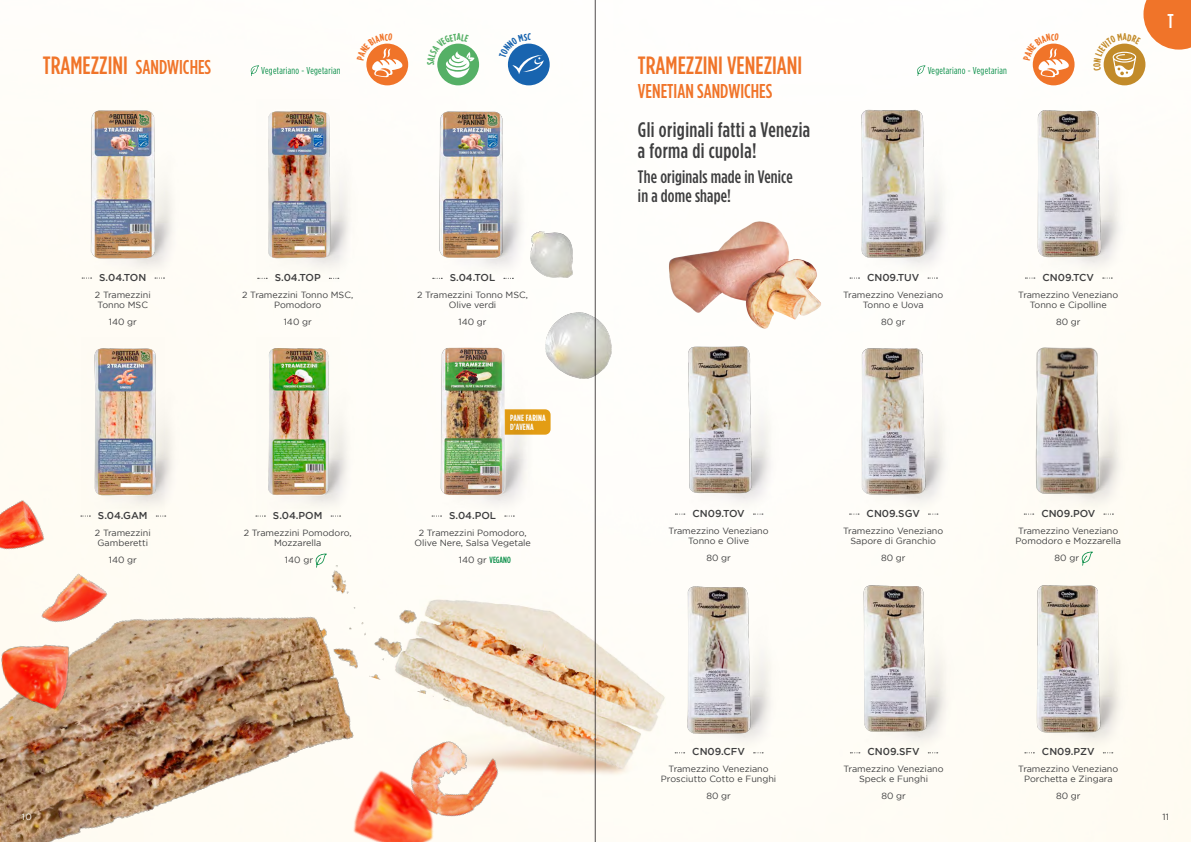
<style>
.page{position:relative;width:1191px;height:842px;background:#fff}
.page>*{position:absolute;margin:0;border:0;box-sizing:border-box;transform-origin:0 0}
.t1{font:500 25px "Gotham Condensed";color:#f07429}
.t2{font:500 21px/21px "Gotham Condensed";letter-spacing:.02em;color:#3e3e3f}
.t3{font:500 20px "Gotham Condensed";color:#f07429}
.t4{font:500 20px "Gotham Condensed";color:#fff}
.t5{font:500 18px/19px "Gotham Condensed";letter-spacing:.01em;color:#3e3e3f}
.t6{font:500 10px "Gotham";color:#3e3e3f}
.t7{font:10px "Gotham Condensed";letter-spacing:.03em;color:#058c45}
.t8{font:9px/10px "Gotham";color:#3e3e3f;text-align:center}
.t9{font:700 9px/9px "Gotham Condensed";letter-spacing:.02em;color:#fff}
.t10{font:500 9px "Gotham Condensed";color:#058c45}
.t11{font:9px "Gotham";color:#fff}
.s1{font-size:20px}
.s2{font-family:"Gotham";font-weight:400;color:#3e3e3f}
</style>
<div class="page">
<img style="left:0;top:0;width:1191px;height:842px">
<img style="left:283px;top:537px;width:218px;height:170px">
<img style="left:395px;top:586px;width:271px;height:216px">
<div style="left:484px;top:409px;width:66px;height:26px;background:#e39d14;border-radius:5px"></div>
<img style="left:231px;top:99px;width:135px;height:182px">
<div style="left:231px;top:338px;width:135px;height:181px;background:#fffdf6"></div>
<img style="left:405px;top:338px;width:135px;height:182px">
<div style="left:55px;top:338px;width:135px;height:181px;background:#fffcf4"></div>
<div style="left:55px;top:100px;width:135px;height:182px;background:#fffdf6"></div>
<img style="left:653px;top:214px;width:184px;height:122px">
<img style="left:0;top:490px;width:56px;height:61px">
<img style="left:428px;top:338px;width:90px;height:182px">
<img style="left:257px;top:338px;width:83px;height:179px">
<img style="left:81px;top:338px;width:83px;height:181px">
<img style="left:257px;top:99px;width:82px;height:182px">
<img style="left:81px;top:100px;width:83px;height:182px">
<img style="left:405px;top:100px;width:135px;height:182px">
<div style="left:437px;top:44px;width:42px;height:41px;background:#55b066;border-radius:50%"></div>
<div style="left:508px;top:44px;width:42px;height:41px;background:#1864af;border-radius:50%"></div>
<div style="left:366px;top:44px;width:42px;height:41px;background:#f07429;border-radius:50%"></div>
<img style="left:825px;top:336px;width:135px;height:182px">
<img style="left:851px;top:336px;width:83px;height:181px">
<div style="left:1000px;top:575px;width:135px;height:181px;background:#fffcf3"></div>
<img style="left:1026px;top:575px;width:83px;height:178px">
<img style="left:825px;top:100px;width:135px;height:182px">
<img style="left:851px;top:100px;width:83px;height:178px">
<img style="left:1000px;top:100px;width:135px;height:182px">
<img style="left:1026px;top:100px;width:83px;height:176px">
<img style="left:651px;top:336px;width:135px;height:182px">
<img style="left:677px;top:336px;width:83px;height:179px">
<img style="left:651px;top:575px;width:135px;height:181px">
<img style="left:677px;top:575px;width:83px;height:178px">
<svg style="left:1081px;top:551px;width:12px;height:15px"></svg>
<img style="left:1000px;top:336px;width:135px;height:182px">
<img style="left:1026px;top:336px;width:83px;height:182px">
<img style="left:826px;top:575px;width:135px;height:181px">
<img style="left:852px;top:575px;width:83px;height:181px">
<div style="left:1103px;top:44px;width:42px;height:41px;background:#c28b2a;border-radius:50%"></div>
<div style="left:1032px;top:44px;width:42px;height:41px;background:#f07429;border-radius:50%"></div>
<img style="left:378px;top:707px;width:151px;height:135px">
<img style="left:378px;top:755px;width:77px;height:87px">
<img style="left:0;top:551px;width:378px;height:291px">
<img style="left:9px;top:553px;width:108px;height:92px">
<img style="left:0;top:621px;width:88px;height:102px">
<svg style="left:251px;top:65px;width:8px;height:11px"></svg>
<svg style="left:917px;top:65px;width:8px;height:11px"></svg>
<img style="left:530px;top:231px;width:43px;height:47px">
<img style="left:545px;top:313px;width:66px;height:65px">
<hr style="left:595px;top:0;width:1px;height:842px;background:#231f20">
<svg style="left:427px;top:33px;width:47px;height:45px"></svg>
<svg style="left:499px;top:33px;width:45px;height:41px"></svg>
<svg style="left:357px;top:33px;width:47px;height:45px"></svg>
<svg style="left:1093px;top:0;width:98px;height:77px"></svg>
<svg style="left:1023px;top:33px;width:47px;height:45px"></svg>
<h1 class="t1" style="left:43px;top:52px;width:170px">TRAMEZZINI <span class="s1">SANDWICHES</span></h1>
<p class="t6" style="left:99px;top:271px;width:49px">S.04.TON</p>
<p class="t8" style="left:95px;top:289px;width:57px">2 Tramezzini<br>Tonno MSC</p>
<p class="t8" style="left:109px;top:316px;width:30px">140 gr</p>
<h1 class="t1" style="left:638px;top:52px;width:166px">TRAMEZZINI VENEZIANI</h1>
<h3 class="t3" style="left:638px;top:80px;width:136px">VENETIAN SANDWICHES</h3>
<p class="t7" style="left:261px;top:65px;width:81px">Vegetariano - Vegetarian</p>
<p class="t7" style="left:927px;top:65px;width:81px">Vegetariano - Vegetarian</p>
<h2 class="t2" style="left:638px;top:119px;width:174px">Gli originali fatti a Venezia a forma di cupola!</h2>
<h3 class="t5" style="left:638px;top:167px;width:156px">The originals made in Venice in a dome shape!</h3>
<p class="t6" style="left:275px;top:272px;width:47px">S.04.TOP</p>
<p class="t8" style="left:242px;top:290px;width:113px">2 Tramezzini Tonno MSC,<br>Pomodoro</p>
<p class="t8" style="left:284px;top:317px;width:30px">140 gr</p>
<p class="t6" style="left:450px;top:272px;width:47px">S.04.TOL</p>
<p class="t8" style="left:417px;top:290px;width:113px">2 Tramezzini Tonno MSC,<br>Olive verdi</p>
<p class="t8" style="left:458px;top:317px;width:30px">140 gr</p>
<p class="t6" style="left:867px;top:271px;width:54px">CN09.TUV</p>
<p class="t8" style="left:843px;top:289px;width:101px">Tramezzino Veneziano<br>Tonno e Uova</p>
<p class="t8" style="left:881px;top:316px;width:26px">80 gr</p>
<p class="t6" style="left:1042px;top:271px;width:53px">CN09.TCV</p>
<p class="t8" style="left:1018px;top:289px;width:101px">Tramezzino Veneziano<br>Tonno e Cipolline</p>
<p class="t8" style="left:1056px;top:316px;width:26px">80 gr</p>
<p class="t6" style="left:98px;top:509px;width:51px">S.04.GAM</p>
<p class="t8" style="left:95px;top:527px;width:57px;text-align:left">2 Tramezzini<br>Gamberetti</p>
<p class="t8" style="left:109px;top:554px;width:30px">140 gr</p>
<p class="t6" style="left:273px;top:509px;width:51px">S.04.POM</p>
<p class="t8" style="left:244px;top:527px;width:109px">2 Tramezzini Pomodoro,<br>Mozzarella</p>
<p class="t8" style="left:285px;top:554px;width:30px">140 gr</p>
<p class="t9" style="left:510px;top:413px;width:37px">PANE FARINA<br>D’AVENA</p>
<p class="t6" style="left:449px;top:509px;width:48px">S.04.POL</p>
<p class="t8" style="left:414px;top:527px;width:118px">2 Tramezzini Pomodoro,<br>Olive Nere, Salsa Vegetale</p>
<p class="t10" style="left:459px;top:554px;width:53px"><span class="s2">140 gr</span> VEGANO</p>
<p class="t6" style="left:692px;top:507px;width:54px">CN09.TOV</p>
<p class="t8" style="left:668px;top:525px;width:101px">Tramezzino Veneziano<br>Tonno e Olive</p>
<p class="t8" style="left:706px;top:552px;width:26px">80 gr</p>
<p class="t6" style="left:866px;top:507px;width:55px">CN09.SGV</p>
<p class="t8" style="left:843px;top:525px;width:101px">Tramezzino Veneziano<br>Sapore di Granchio</p>
<p class="t8" style="left:881px;top:552px;width:26px">80 gr</p>
<p class="t6" style="left:1041px;top:507px;width:55px">CN09.POV</p>
<p class="t8" style="left:1015px;top:525px;width:107px;text-align:left">Tramezzino Veneziano<br>Pomodoro e Mozzarella</p>
<p class="t8" style="left:1054px;top:552px;width:26px">80 gr</p>
<h3 class="t4" style="left:1167px;top:10px;width:8px">T</h3>
<p class="t11" style="left:22px;top:811px;width:11px">10</p>
<p class="t6" style="left:692px;top:746px;width:54px">CN09.CFV</p>
<p class="t8" style="left:661px;top:764px;width:117px">Tramezzino Veneziano<br>Prosciutto Cotto e Funghi</p>
<p class="t8" style="left:706px;top:791px;width:26px">80 gr</p>
<p class="t6" style="left:867px;top:746px;width:54px">CN09.SFV</p>
<p class="t8" style="left:843px;top:764px;width:101px">Tramezzino Veneziano<br>Speck e Funghi</p>
<p class="t8" style="left:881px;top:791px;width:26px">80 gr</p>
<p class="t6" style="left:1042px;top:746px;width:54px">CN09.PZV</p>
<p class="t8" style="left:1018px;top:764px;width:101px">Tramezzino Veneziano<br>Porchetta e Zingara</p>
<p class="t8" style="left:1056px;top:791px;width:26px">80 gr</p>
<p class="t8" style="left:1162px;top:811px;width:8px">11</p>
</div>
